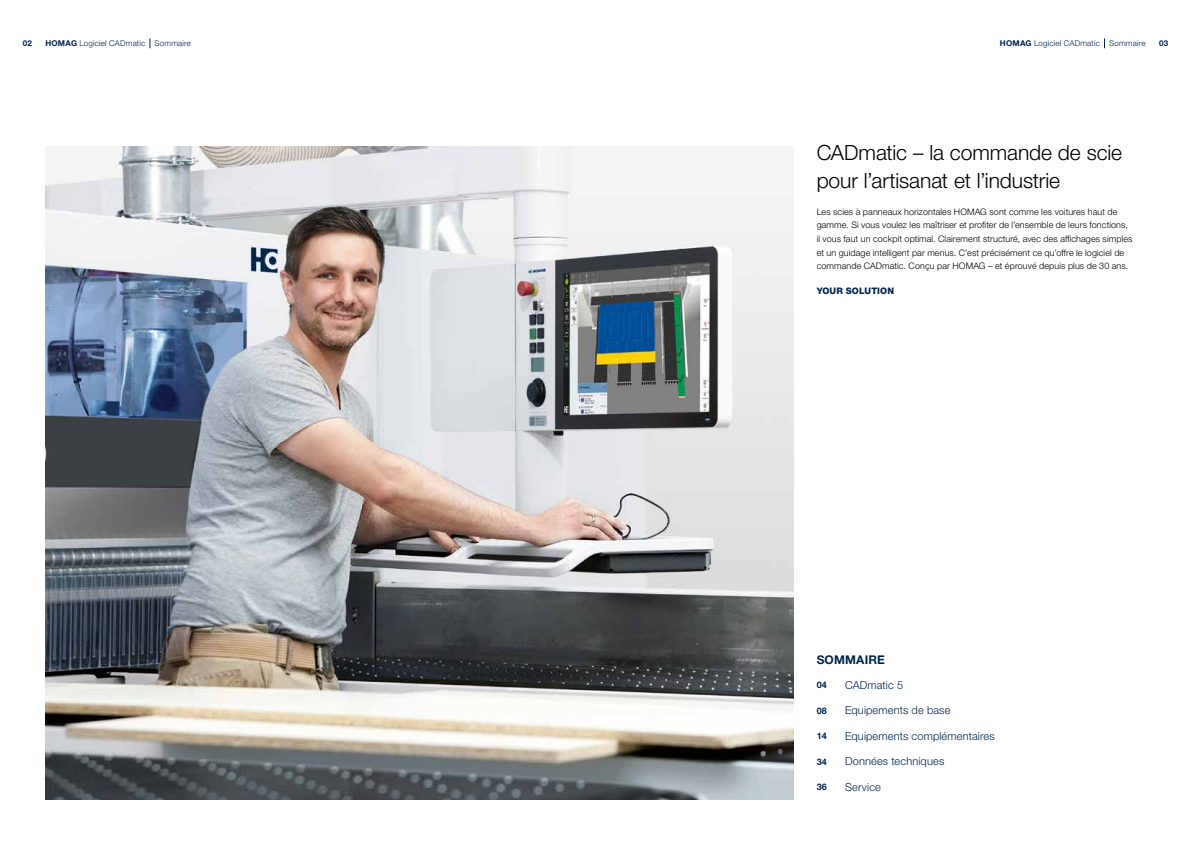
<style>
.page{position:relative;width:1191px;height:842px;background:#fff}
.page>*{position:absolute;margin:0;border:0;box-sizing:border-box;transform-origin:0 0}
.t1{font:300 21px/27.2px "Helvetica Neue LTW1 G";letter-spacing:-.005em;color:#000}
.t2{font:700 12px "Helvetica Neue LTW1 G";letter-spacing:.015em;color:#00254b}
.t3{font:300 11px "Helvetica Neue LTW1 G";letter-spacing:.015em;color:#00254b}
.t4{font:300 9px/13.6px "Helvetica Neue LTW1 G";letter-spacing:.01em;color:#000}
.t5{font:800 9px "Helvetica Neue LTW1 G";letter-spacing:.015em;color:#00254b}
.t6{font:700 9px "Helvetica Neue LTW1 G";color:#00254b}
.t7{font:300 8px "Helvetica Neue LTW1 G";letter-spacing:.025em;color:#00254b}
.t8{font:700 8px "Helvetica Neue LTW1 G";color:#00254b}
.s1{font-weight:700}
</style>
<div class="page">
<img style="left:45px;top:147px;width:749px;height:653px">
<p class="t7" style="left:45px;top:39px;width:147px"><span class="s1">HOMAG</span> Logiciel CADmatic Sommaire</p>
<p class="t7" style="left:1000px;top:39px;width:147px"><span class="s1">HOMAG</span> Logiciel CADmatic Sommaire</p>
<p class="t8" style="left:23px;top:39px;width:11px">02</p>
<p class="t8" style="left:1159px;top:39px;width:11px">03</p>
<h1 class="t1" style="left:816px;top:139px;width:307px">CADmatic – la commande de scie pour l’artisanat et l’industrie</h1>
<p class="t4" style="left:816px;top:205px;width:317px">Les scies à panneaux horizontales HOMAG sont comme les voitures haut de gamme. Si vous voulez les maîtriser et profiter de l’ensemble de leurs fonctions, il vous faut un cockpit optimal. Clairement structuré, avec des affichages simples et un guidage intelligent par menus. C’est précisément ce qu’offre le logiciel de commande CADmatic. Conçu par HOMAG – et éprouvé depuis plus de 30 ans.</p>
<p class="t5" style="left:816px;top:286px;width:79px">YOUR SOLUTION</p>
<h2 class="t2" style="left:816px;top:652px;width:70px">SOMMAIRE</h2>
<p class="t6" style="left:816px;top:679px;width:12px">04</p>
<p class="t3" style="left:845px;top:678px;width:60px">CADmatic 5</p>
<p class="t6" style="left:816px;top:705px;width:12px">08</p>
<p class="t3" style="left:845px;top:704px;width:107px">Equipements de base</p>
<p class="t6" style="left:816px;top:730px;width:12px">14</p>
<p class="t3" style="left:845px;top:729px;width:151px">Equipements complémentaires</p>
<p class="t6" style="left:816px;top:756px;width:12px">34</p>
<p class="t3" style="left:845px;top:755px;width:101px">Données techniques</p>
<p class="t6" style="left:816px;top:781px;width:12px">36</p>
<p class="t3" style="left:845px;top:780px;width:37px">Service</p>
</div>
